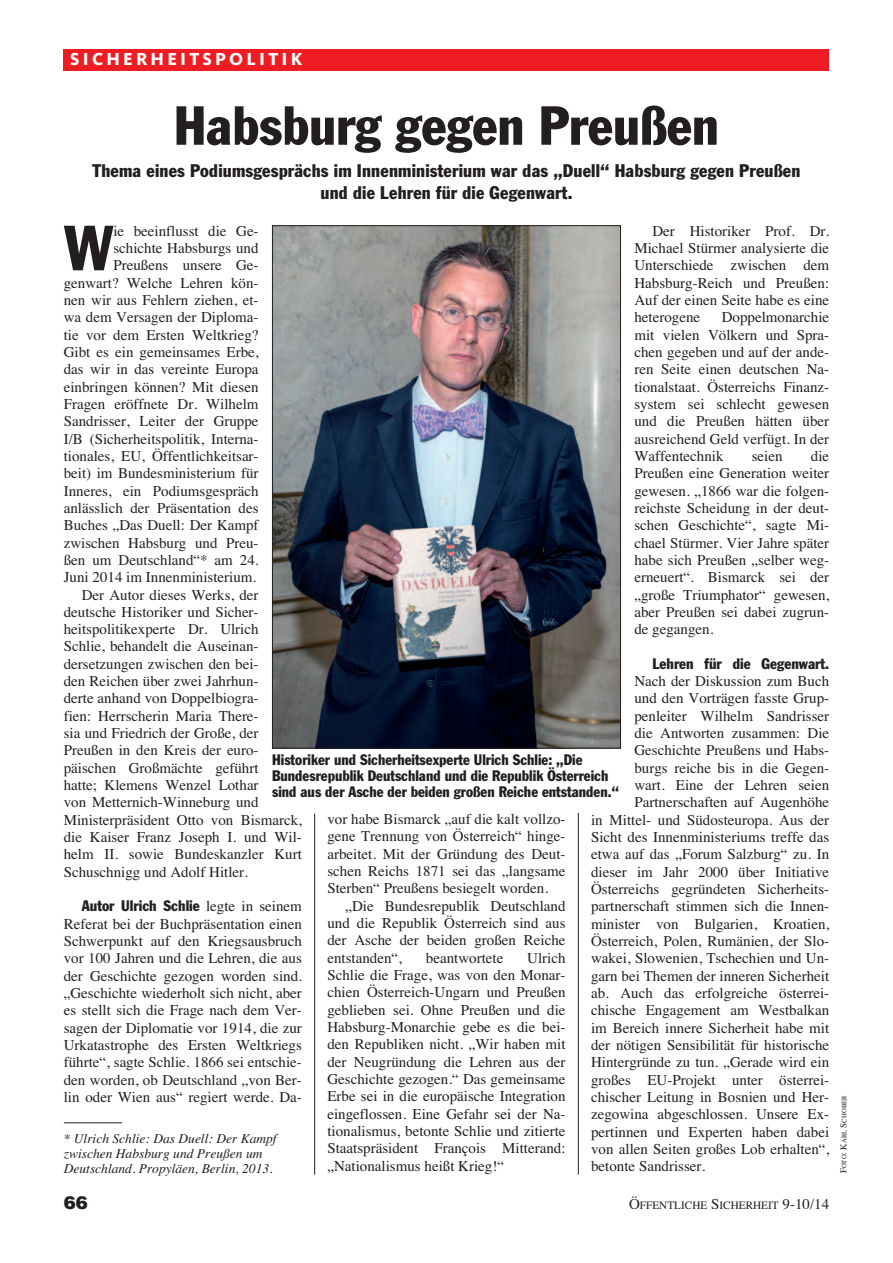
<style>
.page{position:relative;width:893px;height:1263px;background:#fff}
.page>*{position:absolute;margin:0;border:0;box-sizing:border-box;transform-origin:0 0}
.t1{font:condensed 62.55px "Franklin Gothic";color:#231f20}
.t2{font:condensed 54px "Franklin Gothic";color:#231f20}
.t3{font:condensed 18px/21.6px "Franklin Gothic";letter-spacing:.01em;color:#231f20;text-align:center}
.t4{font:800 18px "Kievit";letter-spacing:.175em;color:#fff}
.t5{font:900 18px "Helvetica";color:#231f20}
.t6{font:15px/17.2px "Times";color:#231f20;text-align:justify}
.t7{font:condensed 15px/15.8px "Franklin Gothic";color:#231f20}
.t8{font:italic 13.5px/15px "Times";color:#231f20}
.t9{font:11.25px "Times";color:#231f20}
.t10{font:6.75px "Times";color:#231f20}
.s1{font-family:"Times";font-stretch:normal}
.s2{font-size:15px}
.s3{font-size:9px}
</style>
<div class="page">
<hr style="left:314px;top:814px;width:1px;height:361px;background:#231f20">
<hr style="left:578px;top:812px;width:1px;height:363px;background:#231f20">
<div style="left:64px;top:49px;width:765px;height:21px;background:#ee1d23"></div>
<img style="left:274px;top:227px;width:345px;height:519px">
<hr style="left:64px;top:1122px;width:58px;height:1px;background:#231f20">
<p class="t4" style="left:70px;top:53px;width:234px">SICHERHEITSPOLITIK</p>
<h2 class="t2" style="left:174px;top:106px;width:546px">Habsburg gegen Preußen</h2>
<p class="t3" style="left:93px;top:161px;width:709px">Thema eines Podiumsgesprächs im Innenministerium war das „Duell“ Habsburg gegen Preußen und die Lehren für die Gegenwart.</p>
<h1 class="t1" style="left:64px;top:226px;width:51px">W</h1>
<p class="t6" style="left:113px;top:222px;width:147px">ie beeinflusst die Ge-</p>
<p class="t6" style="left:634px;top:222px;width:196px;text-indent:18px">Der Historiker Prof. Dr.<br>Michael Stürmer analysierte die Unterschiede zwischen dem Habsburg-Reich und Preußen:<br>Auf der einen Seite habe es eine heterogene</p>
<p class="t6" style="left:113px;top:239px;width:147px">schichte Habsburgs und</p>
<p class="t6" style="left:113px;top:256px;width:147px">Preußens unsere Ge-</p>
<p class="t6" style="left:64px;top:274px;width:196px">genwart? Welche Lehren kön-</p>
<p class="t6" style="left:64px;top:291px;width:196px">nen wir aus Fehlern ziehen, et-</p>
<p class="t6" style="left:64px;top:308px;width:196px">wa dem Versagen der Diploma-</p>
<p class="t6" style="left:64px;top:326px;width:196px">tie vor dem Ersten Weltkrieg?</p>
<p class="t6" style="left:64px;top:343px;width:196px">Gibt es ein gemeinsames Erbe,</p>
<p class="t6" style="left:64px;top:360px;width:196px">das wir in das vereinte Europa</p>
<p class="t6" style="left:64px;top:378px;width:196px">einbringen können? Mit diesen</p>
<p class="t6" style="left:64px;top:395px;width:196px">Fragen eröffnete Dr. Wilhelm</p>
<p class="t6" style="left:64px;top:412px;width:196px">Sandrisser, Leiter der Gruppe</p>
<p class="t6" style="left:64px;top:430px;width:196px">I/B (Sicherheitspolitik, Interna-</p>
<p class="t6" style="left:64px;top:447px;width:196px">tionales, EU, Öffentlichkeitsar-</p>
<p class="t6" style="left:64px;top:464px;width:196px">beit) im Bundesministerium für</p>
<p class="t6" style="left:64px;top:482px;width:196px">Inneres, ein Podiumsgespräch</p>
<p class="t6" style="left:64px;top:499px;width:196px">anlässlich der Präsentation des</p>
<p class="t6" style="left:64px;top:516px;width:196px">Buches „Das Duell: Der Kampf</p>
<p class="t6" style="left:64px;top:534px;width:196px">zwischen Habsburg und Preu-</p>
<p class="t6" style="left:64px;top:551px;width:196px">ßen um Deutschland“* am 24.</p>
<p class="t6" style="left:64px;top:568px;width:194px">Juni 2014 im Innenministerium.</p>
<p class="t6" style="left:82px;top:586px;width:178px">Der Autor dieses Werks, der</p>
<p class="t6" style="left:64px;top:603px;width:196px">deutsche Historiker und Sicher-</p>
<p class="t6" style="left:64px;top:620px;width:196px">heitspolitikexperte Dr. Ulrich</p>
<p class="t6" style="left:64px;top:638px;width:196px">Schlie, behandelt die Auseinan-</p>
<p class="t6" style="left:64px;top:655px;width:196px">dersetzungen zwischen den bei-</p>
<p class="t6" style="left:64px;top:672px;width:196px">den Reichen über zwei Jahrhun-</p>
<p class="t6" style="left:64px;top:690px;width:196px">derte anhand von Doppelbiogra-</p>
<p class="t6" style="left:64px;top:707px;width:196px">fien: Herrscherin Maria There-</p>
<p class="t6" style="left:64px;top:724px;width:196px">sia und Friedrich der Große, der</p>
<p class="t6" style="left:64px;top:742px;width:196px">Preußen in den Kreis der euro-</p>
<p class="t6" style="left:64px;top:759px;width:196px">päischen Großmächte geführt</p>
<p class="t6" style="left:64px;top:776px;width:196px">hatte; Klemens Wenzel Lothar</p>
<p class="t6" style="left:64px;top:794px;width:196px">von Metternich-Winneburg und</p>
<p class="t6" style="left:64px;top:811px;width:240px">Ministerpräsident Otto von Bismarck,</p>
<p class="t6" style="left:64px;top:828px;width:240px">die Kaiser Franz Joseph I. und Wil-</p>
<p class="t6" style="left:64px;top:846px;width:240px">helm II. sowie Bundeskanzler Kurt</p>
<p class="t6" style="left:64px;top:863px;width:186px">Schuschnigg und Adolf Hitler.</p>
<p class="t7" style="left:82px;top:899px;width:222px">Autor Ulrich Schlie <span class="s1">legte in seinem</span></p>
<p class="t6" style="left:64px;top:915px;width:240px">Referat bei der Buchpräsentation einen Schwerpunkt auf den Kriegsausbruch vor 100 Jahren und die Lehren, die aus der Geschichte gezogen worden sind. „Geschichte wiederholt sich nicht, aber es stellt sich die Frage nach dem Ver&shy;sagen der Diplomatie vor 1914, die zur Urkatastrophe des Ersten Weltkriegs führte“, sagte Schlie. 1866 sei entschie&shy;den worden, ob Deutschland „von Ber&shy;lin oder Wien aus“ regiert werde. Da-</p>
<p class="t6" style="left:634px;top:308px;width:196px;text-indent:87px">Doppelmonarchie mit vielen Völkern und Spra&shy;chen gegeben und auf der ande&shy;ren Seite einen deutschen Na&shy;tionalstaat. Österreichs Finanz&shy;system sei schlecht gewesen und die Preußen hätten über ausreichend Geld verfügt. In der Waffentechnik</p>
<p class="t6" style="left:634px;top:447px;width:196px;text-indent:177px">die Preußen eine Generation weiter gewesen. „1866 war die folgen&shy;reichste Scheidung in der deut&shy;schen Geschichte“, sagte Mi&shy;chael Stürmer. Vier Jahre später habe sich Preußen „selber weg&shy;erneuert“. Bismarck sei der „große Triumphator“ gewesen, aber Preußen sei dabei zugrun&shy;de gegangen.</p>
<p class="t7" style="left:652px;top:657px;width:178px">Lehren für die Gegenwart.</p>
<p class="t6" style="left:634px;top:672px;width:196px">Nach der Diskussion zum Buch</p>
<p class="t6" style="left:634px;top:690px;width:196px">und den Vorträgen fasste Grup-</p>
<p class="t6" style="left:634px;top:707px;width:196px">penleiter Wilhelm Sandrisser</p>
<p class="t6" style="left:634px;top:724px;width:196px">die Antworten zusammen: Die</p>
<p class="t6" style="left:634px;top:742px;width:196px">Geschichte Preußens und Habs-</p>
<p class="t6" style="left:634px;top:759px;width:196px">burgs reiche bis in die Gegen-</p>
<p class="t6" style="left:634px;top:776px;width:196px">wart. Eine der Lehren seien</p>
<p class="t6" style="left:634px;top:794px;width:196px">Partnerschaften auf Augenhöhe</p>
<p class="t6" style="left:591px;top:811px;width:240px">in Mittel- und Südosteuropa. Aus der</p>
<p class="t6" style="left:591px;top:828px;width:240px">Sicht des Innenministeriums treffe das</p>
<p class="t6" style="left:591px;top:846px;width:240px">etwa auf das „Forum Salzburg“ zu. In</p>
<p class="t6" style="left:591px;top:863px;width:240px">dieser im Jahr 2000 über Initiative</p>
<p class="t6" style="left:591px;top:880px;width:240px">Österreichs gegründeten Sicherheits-</p>
<p class="t6" style="left:591px;top:897px;width:240px">partnerschaft stimmen sich die Innen-</p>
<p class="t6" style="left:591px;top:915px;width:240px">minister von Bulgarien, Kroatien,</p>
<p class="t6" style="left:591px;top:932px;width:240px">Österreich, Polen, Rumänien, der Slo-</p>
<p class="t6" style="left:591px;top:949px;width:240px">wakei, Slowenien, Tschechien und Un-</p>
<p class="t6" style="left:591px;top:967px;width:240px">garn bei Themen der inneren Sicherheit</p>
<p class="t6" style="left:591px;top:984px;width:240px">ab. Auch das erfolgreiche österrei-</p>
<p class="t6" style="left:591px;top:1001px;width:240px">chische Engagement am Westbalkan</p>
<p class="t6" style="left:591px;top:1019px;width:240px">im Bereich innere Sicherheit habe mit</p>
<p class="t6" style="left:591px;top:1036px;width:240px">der nötigen Sensibilität für historische</p>
<p class="t6" style="left:591px;top:1053px;width:240px">Hintergründe zu tun. „Gerade wird ein</p>
<p class="t6" style="left:591px;top:1071px;width:240px">großes EU-Projekt unter österrei-</p>
<p class="t6" style="left:591px;top:1088px;width:240px">chischer Leitung in Bosnien und Her-</p>
<p class="t6" style="left:591px;top:1105px;width:240px">zegowina abgeschlossen. Unsere Ex-</p>
<p class="t6" style="left:591px;top:1123px;width:240px">pertinnen und Experten haben dabei</p>
<p class="t6" style="left:591px;top:1140px;width:240px">von allen Seiten großes Lob erhalten“,</p>
<p class="t6" style="left:591px;top:1157px;width:116px">betonte Sandrisser.</p>
<p class="t6" style="left:752px;top:447px;width:32px">seien</p>
<p class="t7" style="left:272px;top:753px;width:349px">Historiker und Sicherheitsexperte Ulrich Schlie: „Die<br>Bundesrepublik Deutschland und die Republik Österreich sind aus der Asche der beiden großen Reiche entstanden.“</p>
<p class="t6" style="left:327px;top:810px;width:240px">vor habe Bismarck „auf die kalt vollzo&shy;gene Trennung von Österreich“ hinge&shy;arbeitet. Mit der Gründung des Deut&shy;schen Reichs 1871 sei das „langsame Sterben“ Preußens besiegelt worden.</p>
<p class="t6" style="left:327px;top:897px;width:240px;text-indent:18px">„Die Bundesrepublik Deutschland und die Republik Österreich sind aus der Asche der beiden großen Reiche entstanden“,</p>
<p class="t6" style="left:327px;top:949px;width:240px;text-indent:200px">Ulrich Schlie die Frage, was von den Monar&shy;chien Österreich-Ungarn und Preußen geblieben sei. Ohne Preußen und die Habsburg-Monarchie gebe es die bei&shy;den Republiken nicht. „Wir haben mit der Neugründung die Lehren aus der Geschichte gezogen.“ Das gemeinsame Erbe sei in die europäische Integration eingeflossen. Eine Gefahr sei der Na&shy;tionalismus, betonte Schlie und zitierte Staatspräsident François Mitterand: „Nationalismus heißt Krieg!“</p>
<p class="t6" style="left:426px;top:949px;width:79px">beantwortete</p>
<p class="t8" style="left:64px;top:1131px;width:214px">* Ulrich Schlie: Das Duell: Der Kampf zwischen Habsburg und Preußen um<br>Deutschland. Propyläen, Berlin, 2013.</p>
<p class="t5" style="left:64px;top:1192px;width:26px">66</p>
<p class="t9" style="left:629px;top:1198px;width:202px"><span class="s2">Ö</span>FFENTLICHE <span class="s2">S</span>ICHERHEIT <span class="s2">9-10/14</span></p>
<p class="t10" style="left:840px;top:1173px;width:80px;rotate:-90deg"><span class="s3">F</span>OTO<span class="s3">: K</span>ARL <span class="s3">S</span>CHOBER</p>
</div>
